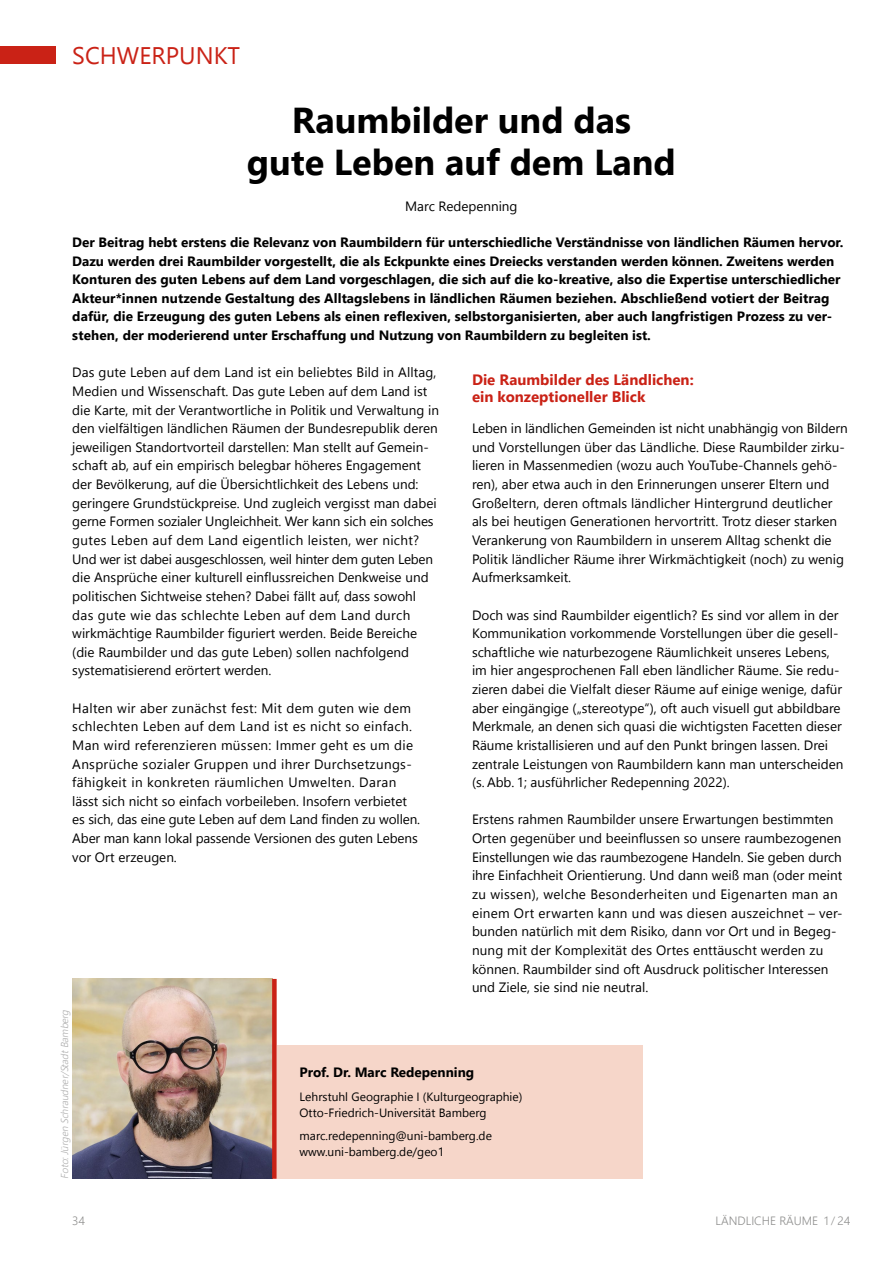
<style>
.page{position:relative;width:893px;height:1263px;background:#fff}
.page>*{position:absolute;margin:0;border:0;box-sizing:border-box;transform-origin:0 0}
.t1{font:700 36px/42px "Leelawadee UI";color:#000;text-align:center}
.t2{font:24px "Leelawadee UI";color:#ca2216}
.t3{font:700 15px/17.5px "Leelawadee UI";color:#ca2216}
.t4{font:13.5px/18.6px "Leelawadee UI";color:#000}
.t5{font:700 13.5px/18.6px "Leelawadee UI";color:#000}
.t6{font:13.5px/18.6px "Leelawadee UI";letter-spacing:.025em;color:#000}
.t7{font:12px/15.3px "Leelawadee UI";color:#000}
.t8{font:300 12px "Leelawadee UI";color:#8e8e8d}
.t9{font:italic 300 10.05px "Leelawadee UI";color:#aeaeae}
.s1{font-size:10.5px}
</style>
<div class="page">
<div style="left:0;top:47px;width:55px;height:17px;background:#ca2216"></div>
<div style="left:277px;top:1045px;width:365px;height:134px;background:#f6d6c9"></div>
<img style="left:72px;top:979px;width:200px;height:200px">
<div style="left:272px;top:979px;width:5px;height:200px;background:#ca2216"></div>
<h2 class="t2" style="left:72px;top:39px;width:169px">SCHWERPUNKT</h2>
<h1 class="t1" style="left:247px;top:97px;width:431px">Raumbilder und das<br>gute Leben auf dem Land</h1>
<p class="t4" style="left:405px;top:196px;width:114px">Marc Redepenning</p>
<p class="t5" style="left:72px;top:232px;width:773px">Der Beitrag hebt erstens die Relevanz von Raumbildern für unterschiedliche Verständnisse von ländlichen Räumen hervor.<br>Dazu werden drei Raumbilder vorgestellt, die als Eckpunkte eines Dreiecks verstanden werden können. Zweitens werden Konturen des guten Lebens auf dem Land vorgeschlagen, die sich auf die ko-kreative, also die Expertise unterschiedlicher Akteur*innen nutzende Gestaltung des Alltagslebens in ländlichen Räumen beziehen. Abschließend votiert der Beitrag dafür, die Erzeugung des guten Lebens als einen reflexiven, selbstorganisierten, aber auch langfristigen Prozess zu ver&shy;stehen, der moderierend unter Erschaffung und Nutzung von Raumbildern zu begleiten ist.</p>
<p class="t4" style="left:72px;top:362px;width:368px">Das gute Leben auf dem Land ist ein beliebtes Bild in Alltag, Medien und Wissenschaft. Das gute Leben auf dem Land ist die Karte, mit der Verantwortliche in Politik und Verwaltung in den vielfältigen ländlichen Räumen der Bundesrepublik deren jeweiligen Standortvorteil darstellen: Man stellt auf Gemein&shy;schaft ab, auf ein empirisch belegbar höheres Engagement der Bevölkerung, auf die Übersichtlichkeit des Lebens und: geringere Grundstückpreise. Und zugleich vergisst man dabei gerne Formen sozialer Ungleichheit. Wer kann sich ein solches gutes Leben auf dem Land eigentlich leisten, wer nicht?<br>Und wer ist dabei ausgeschlossen, weil hinter dem guten Leben die Ansprüche einer kulturell einflussreichen Denkweise und politischen Sichtweise stehen? Dabei fällt auf, dass sowohl das gute wie das schlechte Leben auf dem Land durch wirkmächtige Raumbilder figuriert werden. Beide Bereiche (die Raumbilder und das gute Leben) sollen nachfolgend systematisierend erörtert werden.</p>
<p class="t6" style="left:72px;top:698px;width:349px">Halten wir aber zunächst fest: Mit dem guten wie dem schlechten Leben auf dem Land ist es nicht so einfach.<br>Man wird referenzieren müssen: Immer geht es um die Ansprüche sozialer Gruppen und ihrer Durchsetzungs&shy;fähigkeit in konkreten räumlichen Umwelten. Daran lässt sich nicht so einfach vorbeileben. Insofern verbietet es sich, das eine gute Leben auf dem Land finden zu wollen.<br>Aber man kann lokal passende Versionen des guten Lebens vor Ort erzeugen.</p>
<p class="t3" style="left:472px;top:370px;width:223px">Die Raumbilder des Ländlichen: ein konzeptioneller Blick</p>
<p class="t4" style="left:472px;top:418px;width:377px">Leben in ländlichen Gemeinden ist nicht unabhängig von Bildern und Vorstellungen über das Ländliche. Diese Raumbilder zirku&shy;lieren in Massenmedien (wozu auch YouTube-Channels gehö&shy;ren), aber etwa auch in den Erinnerungen unserer Eltern und Großeltern, deren oftmals ländlicher Hintergrund deutlicher als bei heutigen Generationen hervortritt. Trotz dieser starken Verankerung von Raumbildern in unserem Alltag schenkt die Politik ländlicher Räume ihrer Wirkmächtigkeit (noch) zu wenig Aufmerksamkeit.</p>
<p class="t4" style="left:472px;top:605px;width:373px">Doch was sind Raumbilder eigentlich? Es sind vor allem in der Kommunikation vorkommende Vorstellungen über die gesell&shy;schaftliche wie naturbezogene Räumlichkeit unseres Lebens, im hier angesprochenen Fall eben ländlicher Räume. Sie redu&shy;zieren dabei die Vielfalt dieser Räume auf einige wenige, dafür aber eingängige („stereotype“), oft auch visuell gut abbildbare Merkmale, an denen sich quasi die wichtigsten Facetten dieser Räume kristallisieren und auf den Punkt bringen lassen. Drei zentrale Leistungen von Raumbildern kann man unterscheiden (s. Abb. 1; ausführlicher Redepenning 2022).</p>
<p class="t4" style="left:472px;top:810px;width:372px">Erstens rahmen Raumbilder unsere Erwartungen bestimmten Orten gegenüber und beeinflussen so unsere raumbezogenen Einstellungen wie das raumbezogene Handeln. Sie geben durch ihre Einfachheit Orientierung. Und dann weiß man (oder meint zu wissen), welche Besonderheiten und Eigenarten man an einem Ort erwarten kann und was diesen auszeichnet – ver&shy;bunden natürlich mit dem Risiko, dann vor Ort und in Begeg&shy;nung mit der Komplexität des Ortes enttäuscht werden zu können. Raumbilder sind oft Ausdruck politischer Interessen und Ziele, sie sind nie neutral.</p>
<p class="t9" style="left:58px;top:1179px;width:170px;rotate:-90deg">Foto:Jürgen Schraudner/StadtBamberg</p>
<p class="t5" style="left:300px;top:1062px;width:176px">Prof. Dr. Marc Redepenning</p>
<p class="t7" style="left:300px;top:1089px;width:224px">Lehrstuhl Geographie I (Kulturgeographie)<br>Otto-Friedrich-Universität Bamberg</p>
<p class="t7" style="left:300px;top:1128px;width:194px">marc.redepenning@uni-bamberg.de www.uni-bamberg.de/geo1</p>
<p class="t8" style="left:72px;top:1212px;width:14px">34</p>
<p class="t8" style="left:715px;top:1212px;width:136px">LÄNDLICHE RÄUME 1 <span class="s1">/</span> 24</p>
</div>
